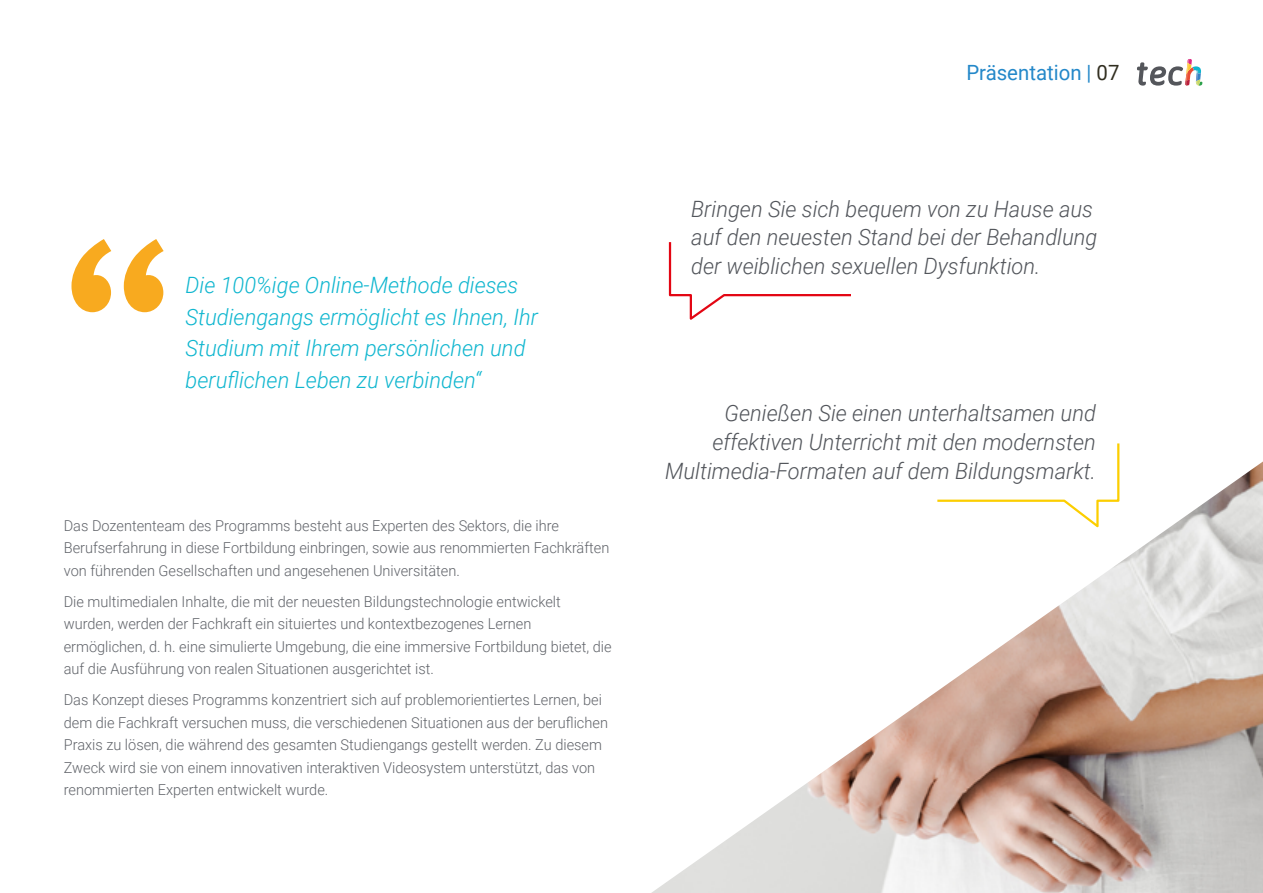
<style>
.page{position:relative;width:1263px;height:893px;background:#fff}
.page>*{position:absolute;margin:0;border:0;box-sizing:border-box;transform-origin:0 0}
.t1{font:italic 300 22.5px/28.5px "Roboto";color:#52555b;text-align:right}
.t2{font:italic 300 22.5px/31.5px "Roboto";color:#0fb6cf}
.t3{font:21px "Roboto";color:#2488c9}
.t4{font:300 15px/22.5px "Roboto";color:#61646a}
.s1{color:#312e20}
</style>
<div class="page">
<svg style="left:71px;top:239px;width:93px;height:73px"></svg>
<img style="left:651px;top:461px;width:612px;height:432px">
<svg style="left:668px;top:242px;width:183px;height:78px"></svg>
<svg style="left:1137px;top:59px;width:65px;height:27px"></svg>
<h1 class="t2" style="left:186px;top:268px;width:354px">Die 100%ige Online-Methode dieses Studiengangs ermöglicht es Ihnen, Ihr Studium mit Ihrem persönlichen und beruflichen Leben zu verbinden“</h1>
<p class="t4" style="left:64px;top:513px;width:547px">Das Dozententeam des Programms besteht aus Experten des Sektors, die ihre<br>Berufserfahrung in diese Fortbildung einbringen, sowie aus renommierten Fachkräften von führenden Gesellschaften und angesehenen Universitäten.</p>
<p class="t4" style="left:64px;top:589px;width:549px">Die multimedialen Inhalte, die mit der neuesten Bildungstechnologie entwickelt wurden, werden der Fachkraft ein situiertes und kontextbezogenes Lernen ermöglichen, d. h. eine simulierte Umgebung, die eine immersive Fortbildung bietet, die auf die Ausführung von realen Situationen ausgerichtet ist.</p>
<p class="t4" style="left:64px;top:688px;width:546px">Das Konzept dieses Programms konzentriert sich auf problemorientiertes Lernen, bei dem die Fachkraft versuchen muss, die verschiedenen Situationen aus der beruflichen Praxis zu lösen, die während des gesamten Studiengangs gestellt werden. Zu diesem Zweck wird sie von einem innovativen interaktiven Videosystem unterstützt, das von renommierten Experten entwickelt wurde.</p>
<h2 class="t3" style="left:966px;top:57px;width:155px">Präsentation | <span class="s1">07</span></h2>
<h1 class="t1" style="left:691px;top:194px;width:408px;text-align:left">Bringen Sie sich bequem von zu Hause aus auf den neuesten Stand bei der Behandlung der weiblichen sexuellen Dysfunktion.</h1>
<h1 class="t1" style="left:665px;top:398px;width:432px">Genießen Sie einen unterhaltsamen und effektiven Unterricht mit den modernsten<br>Multimedia-Formaten auf dem Bildungsmarkt.</h1>
</div>
